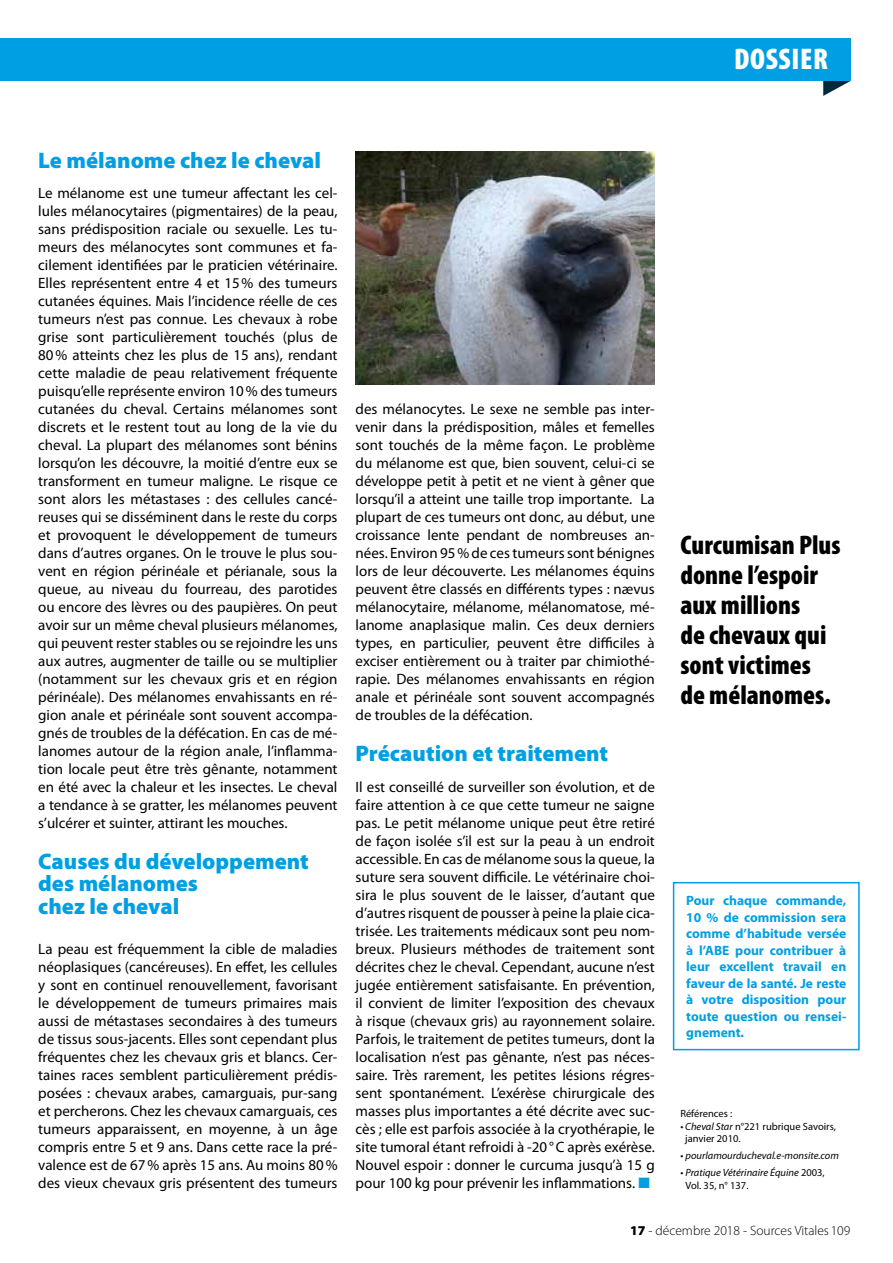
<style>
.page{position:relative;width:893px;height:1263px;background:#fff}
.page>*{position:absolute;margin:0;border:0;box-sizing:border-box;transform-origin:0 0}
.t1{font:900 condensed 30px "Myriad Pro";letter-spacing:.02em;color:#fff}
.t2{font:900 condensed 27px/30px "Myriad Pro";color:#000}
.t3{font:900 22.5px/22.5px "Myriad Pro";color:#009fe3}
.t4{font:15px/18px "Myriad Pro";color:#000;text-align:justify}
.t5{font:700 13.5px/16.5px "Myriad Pro";color:#009fe3;text-align:justify}
.t6{font:300 13.5px "Myriad Pro";color:#000}
.t7{font:italic 10.5px/12.6px "Myriad Pro";color:#000}
.t8{font:10.5px/12.6px "Myriad Pro";color:#000}
.s1{color:#009fe3}
.s2{font-style:italic}
.s3{font-style:normal}
.s4{font-weight:900}
</style>
<div class="page">
<div style="left:673px;top:882px;width:187px;height:168px;background:#fff;border:2px solid #009fe3"></div>
<img style="left:356px;top:152px;width:299px;height:233px">
<svg style="left:823px;top:81px;width:27px;height:15px"></svg>
<div style="left:0;top:38px;width:850px;height:43px;background:#009fe3"></div>
<h1 class="t1" style="left:734px;top:40px;width:95px">dossier</h1>
<h3 class="t3" style="left:38px;top:149px;width:284px">Le mélanome chez le cheval</h3>
<p class="t4" style="left:38px;top:184px;width:301px">Le mélanome est une tumeur affectant les cel&shy;lules mélanocytaires (pigmentaires) de la peau, sans prédisposition raciale ou sexuelle. Les tu&shy;meurs des mélanocytes sont communes et fa&shy;cilement identifiées par le praticien vétérinaire.<br>Elles représentent entre 4 et 15% des tumeurs cutanées équines. Mais l’incidence réelle de ces tumeurs n’est pas connue. Les chevaux à robe grise sont particulièrement touchés (plus de 80% atteints chez les plus de 15 ans), rendant cette maladie de peau relativement fréquente puisqu’elle représente environ 10% des tumeurs cutanées du cheval. Certains mélanomes sont discrets et le restent tout au long de la vie du cheval. La plupart des mélanomes sont bénins lorsqu’on les découvre, la moitié d’entre eux se transforment en tumeur maligne. Le risque ce sont alors les métastases : des cellules cancé&shy;reuses qui se disséminent dans le reste du corps et provoquent le développement de tumeurs dans d’autres organes. On le trouve le plus sou&shy;vent en région périnéale et périanale, sous la queue, au niveau du fourreau, des parotides ou encore des lèvres ou des paupières. On peut avoir sur un même cheval plusieurs mélanomes, qui peuvent rester stables ou se rejoindre les uns aux autres, augmenter de taille ou se multiplier (notamment sur les chevaux gris et en région périnéale). Des mélanomes envahissants en ré&shy;gion anale et périnéale sont souvent accompa&shy;gnés de troubles de la défécation. En cas de mé&shy;lanomes autour de la région anale, l’inflamma&shy;tion locale peut être très gênante, notamment en été avec la chaleur et les insectes. Le cheval a tendance à se gratter, les mélanomes peuvent s’ulcérer et suinter, attirant les mouches.</p>
<h3 class="t3" style="left:38px;top:849px;width:272px">Causes du développement des mélanomes<br>chez le cheval</h3>
<p class="t4" style="left:38px;top:940px;width:301px">La peau est fréquemment la cible de maladies néoplasiques (cancéreuses). En effet, les cellules y sont en continuel renouvellement, favorisant le développement de tumeurs primaires mais aussi de métastases secondaires à des tumeurs de tissus sous-jacents. Elles sont cependant plus fréquentes chez les chevaux gris et blancs. Cer&shy;taines races semblent particulièrement prédis&shy;posées : chevaux arabes, camarguais, pur-sang et percherons. Chez les chevaux camarguais, ces tumeurs apparaissent, en moyenne, à un âge compris entre 5 et 9 ans. Dans cette race la pré&shy;valence est de 67% après 15 ans. Au moins 80% des vieux chevaux gris présentent des tumeurs</p>
<p class="t4" style="left:356px;top:400px;width:301px">des mélanocytes. Le sexe ne semble pas inter&shy;venir dans la prédisposition, mâles et femelles sont touchés de la même façon. Le problème du mélanome est que, bien souvent, celui-ci se développe petit à petit et ne vient à gêner que lorsqu’il a atteint une taille trop importante. La plupart de ces tumeurs ont donc, au début, une croissance lente pendant de nombreuses an&shy;nées. Environ 95% de ces tumeurs sont bénignes lors de leur découverte. Les mélanomes équins peuvent être classés en différents types : nævus mélanocytaire, mélanome, mélanomatose, mé&shy;lanome anaplasique malin. Ces deux derniers types, en particulier, peuvent être difficiles à exciser entièrement ou à traiter par chimiothé&shy;rapie. Des mélanomes envahissants en région anale et périnéale sont souvent accompagnés de troubles de la défécation.</p>
<h3 class="t3" style="left:356px;top:741px;width:254px">Précaution et traitement</h3>
<p class="t4" style="left:356px;top:778px;width:301px">Il est conseillé de surveiller son évolution, et de faire attention à ce que cette tumeur ne saigne pas. Le petit mélanome unique peut être retiré de façon isolée s’il est sur la peau à un endroit accessible. En cas de mélanome sous la queue, la suture sera souvent difficile. Le vétérinaire choi&shy;sira le plus souvent de le laisser, d’autant que d’autres risquent de pousser à peine la plaie cica&shy;trisée. Les traitements médicaux sont peu nom&shy;breux. Plusieurs méthodes de traitement sont décrites chez le cheval. Cependant, aucune n’est jugée entièrement satisfaisante. En prévention, il convient de limiter l’exposition des chevaux à risque (chevaux gris) au rayonnement solaire.<br>Parfois, le traitement de petites tumeurs, dont la localisation n’est pas gênante, n’est pas néces&shy;saire. Très rarement, les petites lésions régres&shy;sent spontanément. L’exérèse chirurgicale des masses plus importantes a été décrite avec suc&shy;cès ; elle est parfois associée à la cryothérapie, le site tumoral étant refroidi à -20°C après exérèse.<br>Nouvel espoir : donner le curcuma jusqu’à 15 g pour 100 kg pour prévenir les inflammations. <span class="s1">■</span></p>
<h2 class="t2" style="left:680px;top:529px;width:162px">Curcumisan Plus donne l’espoir aux millions<br>de chevaux qui sont victimes de mélanomes.</h2>
<p class="t5" style="left:686px;top:892px;width:162px">Pour chaque commande, 10 % de commission sera comme d’habitude versée à l’ABE pour contribuer à leur excellent travail en faveur de la santé. Je reste à votre disposition pour toute question ou rensei&shy;gnement.</p>
<p class="t8" style="left:680px;top:1107px;width:54px">Références :</p>
<p class="t8" style="left:685px;top:1119px;width:152px;text-indent:-5px"><span class="s2">• Cheval Star</span> n°221 rubrique Savoirs, janvier 2010.</p>
<p class="t7" style="left:680px;top:1149px;width:160px"><span class="s3">•</span> pourlamourducheval.e-monsite.com</p>
<p class="t7" style="left:686px;top:1166px;width:141px;text-indent:-5px"><span class="s3">•</span> Pratique Vétérinaire Équine <span class="s3">2003,<br>Vol. 35, n° 137.</span></p>
<p class="t6" style="left:630px;top:1222px;width:222px"><span class="s4">17</span> - décembre 2018 - Sources Vitales 109</p>
</div>
